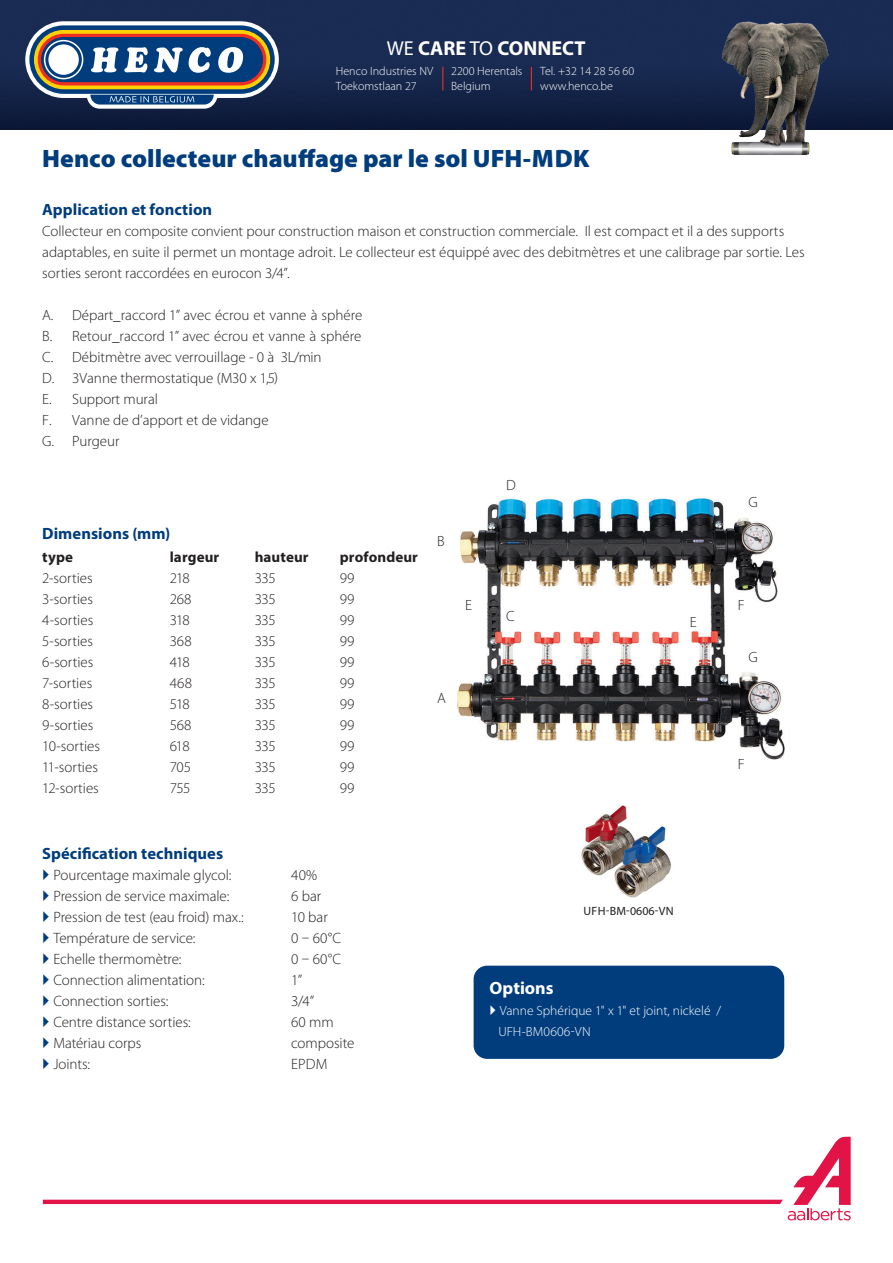
<style>
.page{position:relative;width:893px;height:1263px;background:#fff}
.page>*{position:absolute;margin:0;border:0;box-sizing:border-box;transform-origin:0 0}
.t1{font:900 25.2px "Myriad Pro";color:#013d7d}
.t2{font:700 20.25px "Myriad Pro";color:#fff}
.t3{font:700 17.85px "Myriad Pro";color:#fff}
.t4{font:700 16.35px "Myriad Pro";color:#013d7d}
.t5{font:300 15px "Myriad Pro";letter-spacing:-.005em;color:#231f20}
.t6{font:300 14.85px/21px "Myriad Pro";color:#231f20}
.t7{font:700 14.85px "Myriad Pro";letter-spacing:.005em;color:#231f20}
.t8{font:300 13.35px/21px "Myriad Pro";color:#fff}
.t9{font:300 12px/15px "Myriad Pro";color:#fff}
.t10{font:12px "Myriad Pro";letter-spacing:.02em;color:#231f20}
.s1{font-weight:400}
</style>
<div class="page">
<img style="left:0;top:0;width:893px;height:129px">
<svg style="left:442px;top:67px;width:1px;height:23px"></svg>
<svg style="left:531px;top:67px;width:1px;height:23px"></svg>
<img style="left:718px;top:19px;width:113px;height:136px">
<svg style="left:25px;top:21px;width:254px;height:88px"></svg>
<svg style="left:43px;top:1137px;width:808px;height:83px"></svg>
<div style="left:474px;top:966px;width:309px;height:92px;background:#013d7d;border-radius:13px"></div>
<div style="left:474px;top:966px;width:310px;height:93px;border:2px solid #013d7d;border-radius:13px"></div>
<img style="left:457px;top:498px;width:328px;height:262px">
<img style="left:581px;top:805px;width:91px;height:93px">
<h2 class="t2" style="left:387px;top:35px;width:200px"><span class="s1">WE</span> CARE <span class="s1">TO</span> CONNECT</h2>
<p class="t9" style="left:336px;top:64px;width:99px">Henco Industries NV<br>Toekomstlaan 27</p>
<p class="t9" style="left:451px;top:64px;width:73px">2200 Herentals<br>Belgium</p>
<p class="t9" style="left:540px;top:64px;width:95px">Tel. +32 14 28 56 60 www.henco.be</p>
<p class="t1" style="left:42px;top:142px;width:549px">Henco collecteur chauffage par le sol UFH-MDK</p>
<p class="t4" style="left:42px;top:199px;width:172px">Application et fonction</p>
<p class="t6" style="left:42px;top:221px;width:764px">Collecteur en composite convient pour construction maison et construction commerciale. Il est compact et il a des supports adaptables, en suite il permet un montage adroit. Le collecteur est équippé avec des debitmètres et une calibrage par sortie. Les sorties seront raccordées en eurocon 3/4”.</p>
<p class="t6" style="left:42px;top:305px;width:322px">A. Départ_raccord 1” avec écrou et vanne à sphére B. Retour_raccord 1” avec écrou et vanne à sphére C. Débitmètre avec verrouillage - 0 à 3L/min<br>D. 3Vanne thermostatique (M30 x 1,5)<br>E. Support mural<br>F. Vanne de d’apport et de vidange<br>G. Purgeur</p>
<p class="t4" style="left:42px;top:523px;width:130px">Dimensions (mm)</p>
<p class="t7" style="left:42px;top:547px;width:32px">type</p>
<p class="t7" style="left:170px;top:547px;width:51px">largeur</p>
<p class="t7" style="left:255px;top:547px;width:55px">hauteur</p>
<p class="t7" style="left:340px;top:547px;width:80px">profondeur</p>
<p class="t6" style="left:42px;top:568px;width:52px">2-sorties</p>
<p class="t6" style="left:170px;top:568px;width:22px">218</p>
<p class="t6" style="left:255px;top:568px;width:22px">335</p>
<p class="t6" style="left:340px;top:568px;width:16px">99</p>
<p class="t6" style="left:42px;top:589px;width:52px">3-sorties</p>
<p class="t6" style="left:170px;top:589px;width:23px">268</p>
<p class="t6" style="left:255px;top:589px;width:22px">335</p>
<p class="t6" style="left:340px;top:589px;width:16px">99</p>
<p class="t6" style="left:42px;top:610px;width:53px">4-sorties</p>
<p class="t6" style="left:170px;top:610px;width:22px">318</p>
<p class="t6" style="left:255px;top:610px;width:22px">335</p>
<p class="t6" style="left:340px;top:610px;width:16px">99</p>
<p class="t6" style="left:42px;top:631px;width:52px">5-sorties</p>
<p class="t6" style="left:170px;top:631px;width:23px">368</p>
<p class="t6" style="left:255px;top:631px;width:22px">335</p>
<p class="t6" style="left:340px;top:631px;width:16px">99</p>
<p class="t6" style="left:42px;top:652px;width:53px">6-sorties</p>
<p class="t6" style="left:170px;top:652px;width:21px">418</p>
<p class="t6" style="left:255px;top:652px;width:22px">335</p>
<p class="t6" style="left:340px;top:652px;width:16px">99</p>
<p class="t6" style="left:42px;top:673px;width:52px">7-sorties</p>
<p class="t6" style="left:170px;top:673px;width:24px">468</p>
<p class="t6" style="left:255px;top:673px;width:22px">335</p>
<p class="t6" style="left:340px;top:673px;width:16px">99</p>
<p class="t6" style="left:42px;top:694px;width:53px">8-sorties</p>
<p class="t6" style="left:170px;top:694px;width:22px">518</p>
<p class="t6" style="left:255px;top:694px;width:22px">335</p>
<p class="t6" style="left:340px;top:694px;width:16px">99</p>
<p class="t6" style="left:42px;top:715px;width:53px">9-sorties</p>
<p class="t6" style="left:170px;top:715px;width:23px">568</p>
<p class="t6" style="left:255px;top:715px;width:22px">335</p>
<p class="t6" style="left:340px;top:715px;width:16px">99</p>
<p class="t6" style="left:42px;top:736px;width:59px">10-sorties</p>
<p class="t6" style="left:170px;top:736px;width:21px">618</p>
<p class="t6" style="left:255px;top:736px;width:22px">335</p>
<p class="t6" style="left:340px;top:736px;width:16px">99</p>
<p class="t6" style="left:42px;top:757px;width:57px">11-sorties</p>
<p class="t6" style="left:170px;top:757px;width:23px">705</p>
<p class="t6" style="left:255px;top:757px;width:22px">335</p>
<p class="t6" style="left:340px;top:757px;width:16px">99</p>
<p class="t6" style="left:42px;top:778px;width:58px">12-sorties</p>
<p class="t6" style="left:170px;top:778px;width:22px">755</p>
<p class="t6" style="left:255px;top:778px;width:22px">335</p>
<p class="t6" style="left:340px;top:778px;width:16px">99</p>
<p class="t6" style="left:437px;top:531px;width:9px">B</p>
<p class="t6" style="left:437px;top:688px;width:10px">A</p>
<p class="t6" style="left:465px;top:595px;width:8px">E</p>
<p class="t6" style="left:506px;top:474px;width:11px">D</p>
<p class="t6" style="left:506px;top:606px;width:10px">C</p>
<p class="t6" style="left:690px;top:612px;width:8px">E</p>
<p class="t6" style="left:748px;top:492px;width:11px">G</p>
<p class="t6" style="left:738px;top:595px;width:8px">F</p>
<p class="t6" style="left:748px;top:647px;width:11px">G</p>
<p class="t6" style="left:738px;top:754px;width:8px">F</p>
<p class="t4" style="left:42px;top:843px;width:182px">Spécification techniques</p>
<p class="t5" style="left:53px;top:866px;width:179px">Pourcentage maximale glycol:</p>
<p class="t5" style="left:291px;top:866px;width:27px">40%</p>
<p class="t5" style="left:53px;top:887px;width:177px">Pression de service maximale:</p>
<p class="t5" style="left:291px;top:887px;width:32px">6 bar</p>
<p class="t5" style="left:53px;top:908px;width:192px">Pression de test (eau froid) max.:</p>
<p class="t5" style="left:291px;top:908px;width:38px">10 bar</p>
<p class="t5" style="left:53px;top:929px;width:144px">Température de service:</p>
<p class="t5" style="left:291px;top:929px;width:51px">0 – 60°C</p>
<p class="t5" style="left:53px;top:950px;width:130px">Echelle thermomètre:</p>
<p class="t5" style="left:291px;top:950px;width:51px">0 – 60°C</p>
<p class="t5" style="left:53px;top:971px;width:153px">Connection alimentation:</p>
<p class="t5" style="left:291px;top:971px;width:12px">1”</p>
<p class="t5" style="left:53px;top:992px;width:117px">Connection sorties:</p>
<p class="t5" style="left:291px;top:992px;width:24px">3/4”</p>
<p class="t5" style="left:53px;top:1013px;width:139px">Centre distance sorties:</p>
<p class="t5" style="left:291px;top:1013px;width:44px">60 mm</p>
<p class="t5" style="left:53px;top:1034px;width:89px">Matériau corps</p>
<p class="t5" style="left:291px;top:1034px;width:65px">composite</p>
<p class="t5" style="left:53px;top:1055px;width:38px">Joints:</p>
<p class="t5" style="left:291px;top:1055px;width:38px">EPDM</p>
<p class="t10" style="left:584px;top:903px;width:92px">UFH-BM-0606-VN</p>
<p class="t3" style="left:490px;top:976px;width:65px">Options</p>
<p class="t8" style="left:498px;top:1000px;width:224px">Vanne Sphérique 1" x 1" et joint, nickelé /<br>UFH-BM0606-VN</p>
</div>
